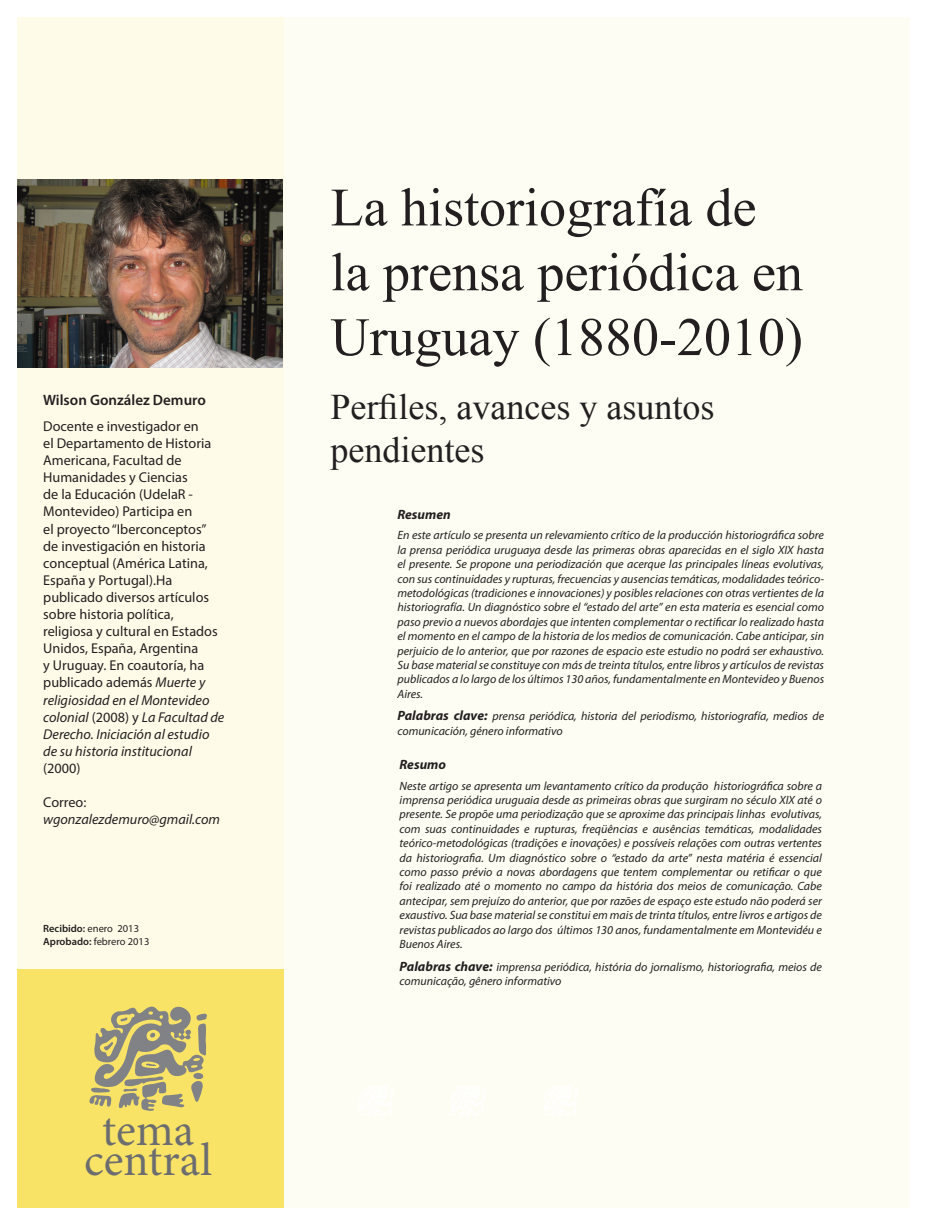
<style>
.page{position:relative;width:927px;height:1225px;background:#fff}
.page>*{position:absolute;margin:0;border:0;box-sizing:border-box;transform-origin:0 0}
.Titulos_Principales{font:54px/64.8px "Times New Roman";color:#231f20}
.t1{font:46.5px "Minion Pro";color:#6c6d70}
.Subtitulos{font:36px/43.2px "Times New Roman";color:#231f20}
.Autores{font:600 15px "Myriad Pro";color:#231f20}
.Autores-2{font:14.25px/17.1px "Myriad Pro";color:#231f20}
.Autores-3{font:italic 14.25px "Myriad Pro";color:#231f20}
.Resumen{font:italic 700 13.5px "Myriad Pro";color:#231f20}
.Resumen-2{font:italic 12px/14.4px "Myriad Pro";color:#231f20;text-align:justify}
.Fechas{font:10.5px "Myriad Pro";color:#231f20}
.Fechas-2{font:600 10.5px "Myriad Pro";color:#231f20}
.s1{font-style:italic}
.s2{font-weight:400}
.s3{font-weight:600}
.s4{font-weight:700;font-size:13.5px}
</style>
<div class="page">
<div style="left:266px;top:17px;width:644px;height:1191px;background:#fefdf3"></div>
<div style="left:18px;top:17px;width:266px;height:969px;background:#fefce9"></div>
<div style="left:17px;top:969px;width:266px;height:239px;background:#f8e366"></div>
<svg style="left:89px;top:1006px;width:118px;height:105px"></svg>
<img style="left:17px;top:179px;width:266px;height:188px">
<p class="Autores" style="left:43px;top:391px;width:164px">Wilson González Demuro</p>
<p class="Autores-2" style="left:43px;top:417px;width:183px">Docente e investigador en<br>el Departamento de Historia<br>Americana, Facultad de<br>Humanidades y Ciencias<br>de la Educación (UdelaR -<br>Montevideo) Participa en<br>el proyecto “Iberconceptos” de investigación en historia conceptual (América Latina,<br>España y Portugal).Ha publicado diversos artículos sobre historia política, religiosa y cultural en Estados<br>Unidos, España, Argentina<br>y Uruguay. En coautoría, ha publicado además <span class="s1">Muerte y religiosidad en el Montevideo colonial</span> (2008) y <span class="s1">La Facultad de<br>Derecho. Iniciación al estudio de su historia institucional </span>(2000)</p>
<p class="Autores-2" style="left:43px;top:793px;width:45px">Correo:</p>
<p class="Autores-3" style="left:43px;top:810px;width:178px">wgonzalezdemuro@gmail.com</p>
<p class="Fechas-2" style="left:43px;top:922px;width:97px">Recibido: <span class="s2">enero 2013</span></p>
<p class="Fechas" style="left:43px;top:934px;width:108px"><span class="s3">Aprobado:</span> febrero 2013</p>
<p class="t1" style="left:102px;top:1099px;width:93px">tema</p>
<p class="t1" style="left:84px;top:1129px;width:129px">central</p>
<p class="Titulos_Principales" style="left:331px;top:174px;width:474px">La historiografía de la prensa periódica en<br>Uruguay (1880-2010)</p>
<p class="Subtitulos" style="left:331px;top:385px;width:385px">Perfiles, avances y asuntos pendientes</p>
<p class="Resumen" style="left:397px;top:505px;width:55px">Resumen</p>
<p class="Resumen-2" style="left:397px;top:528px;width:428px">En este artículo se presenta un relevamiento crítico de la producción historiográfica sobre la prensa periódica uruguaya desde las primeras obras aparecidas en el siglo XIX hasta el presente. Se propone una periodización que acerque las principales líneas evolutivas, con sus continuidades y rupturas, frecuencias y ausencias temáticas, modalidades teórico&shy;metodológicas (tradiciones e innovaciones) y posibles relaciones con otras vertientes de la historiografía. Un diagnóstico sobre el “estado del arte” en esta materia es esencial como paso previo a nuevos abordajes que intenten complementar o rectificar lo realizado hasta el momento en el campo de la historia de los medios de comunicación. Cabe anticipar, sin perjuicio de lo anterior, que por razones de espacio este estudio no podrá ser exhaustivo.<br>Su base material se constituye con más de treinta títulos, entre libros y artículos de revistas publicados a lo largo de los últimos 130 años, fundamentalmente en Montevideo y Buenos Aires.</p>
<p class="Resumen-2" style="left:397px;top:709px;width:428px"><span class="s4">Palabras clave:</span> prensa periódica, historia del periodismo, historiografía, medios de comunicación, género informativo</p>
<p class="Resumen" style="left:400px;top:755px;width:48px">Resumo</p>
<p class="Resumen-2" style="left:400px;top:778px;width:424px">Neste artigo se apresenta um levantamento crítico da produção historiográfica sobre a imprensa periódica uruguaia desde as primeiras obras que surgiram no século XIX até o presente. Se propõe uma periodização que se aproxime das principais linhas evolutivas, com suas continuidades e rupturas, freqüências e ausências temáticas, modalidades teórico-metodológicas (tradições e inovações) e possíveis relações com outras vertentes da historiografia. Um diagnóstico sobre o “estado da arte” nesta matéria é essencial como passo prévio a novas abordagens que tentem complementar ou retificar o que foi realizado até o momento no campo da história dos meios de comunicação. Cabe antecipar, sem prejuízo do anterior, que por razões de espaço este estudo não poderá ser exaustivo. Sua base material se constitui em mais de trinta títulos, entre livros e artigos de revistas publicados ao largo dos últimos 130 anos, fundamentalmente em Montevidéu e Buenos Aires.</p>
<p class="Resumen-2" style="left:400px;top:959px;width:424px"><span class="s4">Palabras chave:</span> imprensa periódica, história do jornalismo, historiografia, meios de comunicação, gênero informativo</p>
</div>
